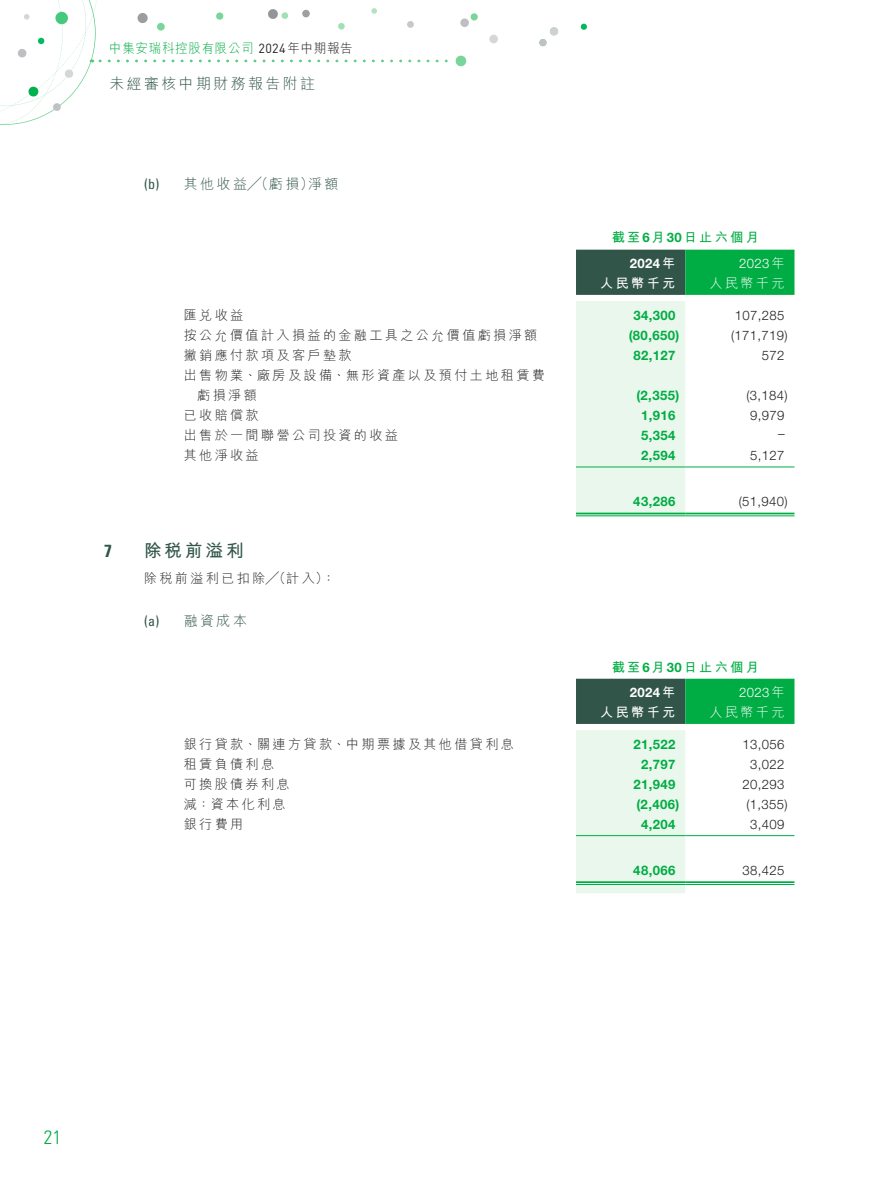
<style>
.page{position:relative;width:869px;height:1191px;background:#fff}
.page>*{position:absolute;margin:0;border:0;box-sizing:border-box;transform-origin:0 0}
.t1{font:300 condensed 19.25px "Univers LT Std";color:#00ad44}
.t2{font:700 17.5px "M Hei HK";letter-spacing:.17em;color:#315548}
.t3{font:700 condensed 17.5px "Univers LT Std";color:#315548}
.t4{font:300 14.88px "M Hei HK";letter-spacing:.165em;color:#315548}
.t5{font:300 14px "M Hei HK";letter-spacing:.17em;color:#315548}
.t6{font:condensed 14px "Univers LT Std";color:#315548}
.t7{font:300 13.12px/20.1px "M Hei HK";letter-spacing:.18em;color:#231f20}
.t8{font:700 13.12px "Helvetica Neue LT Std";letter-spacing:.03em;color:#00ad44}
.t9{font:300 13.12px "Helvetica Neue LT Std";letter-spacing:.03em;color:#231f20}
.t10{font:700 13.12px "M Hei HK";letter-spacing:.18em;color:#00ad44}
.t11{font:300 13.12px "M Hei HK";letter-spacing:.06em;color:#00ad44;scale:.95 1}
.t12{font:300 13.12px "Helvetica Neue LT Std";letter-spacing:.03em;color:#fff}
.t13{font:700 13.12px "Helvetica Neue LT Std";letter-spacing:.03em;color:#fff}
.t14{font:300 13.12px "M Hei HK";letter-spacing:.18em;color:#fff}
.t15{font:700 13.12px "M Hei HK";letter-spacing:.18em;color:#fff}
.s1{font-family:"DIN Pro";font-weight:400;color:#231f20}
.s2{color:#231f20}
.s3{font-family:"Helvetica Neue LT Std"}
.s4{font-family:"M Hei HK"}
</style>
<div class="page">
<svg style="left:580px;top:23px;width:7px;height:7px"></svg>
<div style="left:470px;top:13px;width:8px;height:8px;background:#79d699;border-radius:3px"></div>
<div style="left:489px;top:35px;width:8px;height:8px;background:#d5d6d8;border-radius:50%"></div>
<svg style="left:539px;top:27px;width:19px;height:20px"></svg>
<div style="left:460px;top:18px;width:8px;height:9px;background:#bebfc2;border-radius:50%"></div>
<svg style="left:0;top:0;width:466px;height:125px"></svg>
<svg style="left:576px;top:250px;width:218px;height:45px;background:#198046"></svg>
<div style="left:576px;top:301px;width:109px;height:214px;background:#eaf7ec"></div>
<hr style="left:575px;top:466px;width:110px;height:1px;background:#00ad44">
<hr style="left:685px;top:466px;width:109px;height:1px;background:#00ad44">
<hr style="left:575px;top:512px;width:110px;height:2px;background:#00ad44">
<hr style="left:575px;top:515px;width:110px;height:1px;background:#00ad44">
<hr style="left:685px;top:512px;width:109px;height:2px;background:#00ad44">
<hr style="left:685px;top:515px;width:109px;height:1px;background:#00ad44">
<svg style="left:576px;top:678px;width:218px;height:46px;background:#1c8249"></svg>
<div style="left:576px;top:730px;width:109px;height:163px;background:#eaf7ec"></div>
<hr style="left:575px;top:835px;width:110px;height:1px;background:#00ad44">
<hr style="left:685px;top:835px;width:109px;height:1px;background:#00ad44">
<hr style="left:575px;top:881px;width:110px;height:2px;background:#00ad44">
<hr style="left:575px;top:884px;width:110px;height:1px;background:#00ad44">
<hr style="left:685px;top:881px;width:109px;height:2px;background:#00ad44">
<hr style="left:685px;top:884px;width:109px;height:1px;background:#00ad44">
<p class="t11" style="left:109px;top:42px;width:258px">中集安瑞科控股有限公司 <span class="s1">2024</span><span class="s2">年中期報告</span></p>
<p class="t4" style="left:110px;top:75px;width:207px">未經審核中期財務報告附註</p>
<p class="t6" style="left:144px;top:175px;width:17px">b( )</p>
<p class="t5" style="left:184px;top:176px;width:131px">其他收益╱（虧損）</p>
<p class="t5" style="left:308px;top:176px;width:32px">淨額</p>
<h2 class="t3" style="left:104px;top:540px;width:9px">7</h2>
<p class="t7" style="left:184px;top:304px;width:61px">匯兌收益</p>
<p class="t7" style="left:184px;top:324px;width:355px">按公允價值計入損益的金融工具之公允價值虧損淨額</p>
<p class="t7" style="left:184px;top:345px;width:362px">撇銷應付款項及客戶墊款<br>出售物業、廠房及設備、無形資產以及預付土地租賃費</p>
<p class="t7" style="left:197px;top:385px;width:61px">虧損淨額</p>
<p class="t7" style="left:184px;top:405px;width:76px">已收賠償款</p>
<p class="t7" style="left:184px;top:425px;width:216px">出售於一間聯營公司投資的收益</p>
<p class="t7" style="left:184px;top:445px;width:76px">其他淨收益</p>
<h2 class="t2" style="left:144px;top:538px;width:101px">除稅前溢利</h2>
<p class="t7" style="left:144px;top:567px;width:193px">除稅前溢利已扣除╱（計入：(</p>
<p class="t5" style="left:184px;top:614px;width:65px">融資成本</p>
<p class="t6" style="left:144px;top:612px;width:17px">a( )</p>
<p class="t7" style="left:184px;top:733px;width:331px">銀行貸款、關連方貸款、中期票據及其他借貸利息</p>
<p class="t7" style="left:184px;top:753px;width:92px">租賃負債利息</p>
<p class="t7" style="left:184px;top:773px;width:107px">可換股債券利息</p>
<p class="t7" style="left:184px;top:794px;width:103px">減：資本化利息</p>
<p class="t7" style="left:184px;top:814px;width:61px">銀行費用</p>
<p class="t10" style="left:611px;top:228px;width:148px">截至<span class="s3">6</span>月<span class="s3">30</span>日止六個月</p>
<p class="t12" style="left:738px;top:255px;width:47px">2023 <span class="s4">年</span></p>
<p class="t13" style="left:629px;top:255px;width:47px">2024<span class="s4">年</span></p>
<p class="t15" style="left:600px;top:274px;width:76px">人民幣千元</p>
<p class="t14" style="left:709px;top:277px;width:76px">人民幣千元</p>
<p class="t8" style="left:633px;top:307px;width:43px">34,300</p>
<p class="t9" style="left:734px;top:307px;width:51px">107,285</p>
<p class="t8" style="left:628px;top:327px;width:52px">)80,650(</p>
<p class="t9" style="left:730px;top:327px;width:58px">)171,719(</p>
<p class="t8" style="left:633px;top:347px;width:43px">82,127</p>
<p class="t9" style="left:761px;top:347px;width:24px">572</p>
<p class="t8" style="left:636px;top:387px;width:44px">)2,355(</p>
<p class="t9" style="left:746px;top:387px;width:43px">)3,184(</p>
<p class="t8" style="left:640px;top:407px;width:36px">1,916</p>
<p class="t9" style="left:749px;top:407px;width:36px">9,979</p>
<p class="t8" style="left:640px;top:427px;width:36px">5,354</p>
<p class="t9" style="left:777px;top:425px;width:8px">–</p>
<p class="t8" style="left:640px;top:447px;width:36px">2,594</p>
<p class="t9" style="left:749px;top:448px;width:36px">5,127</p>
<p class="t8" style="left:633px;top:493px;width:43px">43,286</p>
<p class="t9" style="left:738px;top:493px;width:51px">)51,940(</p>
<p class="t10" style="left:611px;top:657px;width:148px">截至<span class="s3">6</span>月<span class="s3">30</span>日止六個月</p>
<p class="t12" style="left:738px;top:684px;width:47px">2023 <span class="s4">年</span></p>
<p class="t13" style="left:629px;top:684px;width:47px">2024<span class="s4">年</span></p>
<p class="t15" style="left:600px;top:703px;width:76px">人民幣千元</p>
<p class="t14" style="left:709px;top:706px;width:76px">人民幣千元</p>
<p class="t8" style="left:633px;top:736px;width:43px">21,522</p>
<p class="t9" style="left:742px;top:736px;width:43px">13,056</p>
<p class="t8" style="left:640px;top:756px;width:36px">2,797</p>
<p class="t9" style="left:749px;top:756px;width:36px">3,022</p>
<p class="t8" style="left:633px;top:776px;width:43px">21,949</p>
<p class="t9" style="left:742px;top:776px;width:43px">20,293</p>
<p class="t8" style="left:636px;top:796px;width:44px">)2,406(</p>
<p class="t9" style="left:746px;top:796px;width:43px">)1,355(</p>
<p class="t8" style="left:640px;top:816px;width:36px">4,204</p>
<p class="t9" style="left:750px;top:816px;width:36px">3,409</p>
<p class="t8" style="left:633px;top:862px;width:43px">48,066</p>
<p class="t9" style="left:742px;top:862px;width:43px">38,425</p>
<h1 class="t1" style="left:44px;top:1125px;width:19px">21</h1>
</div>
